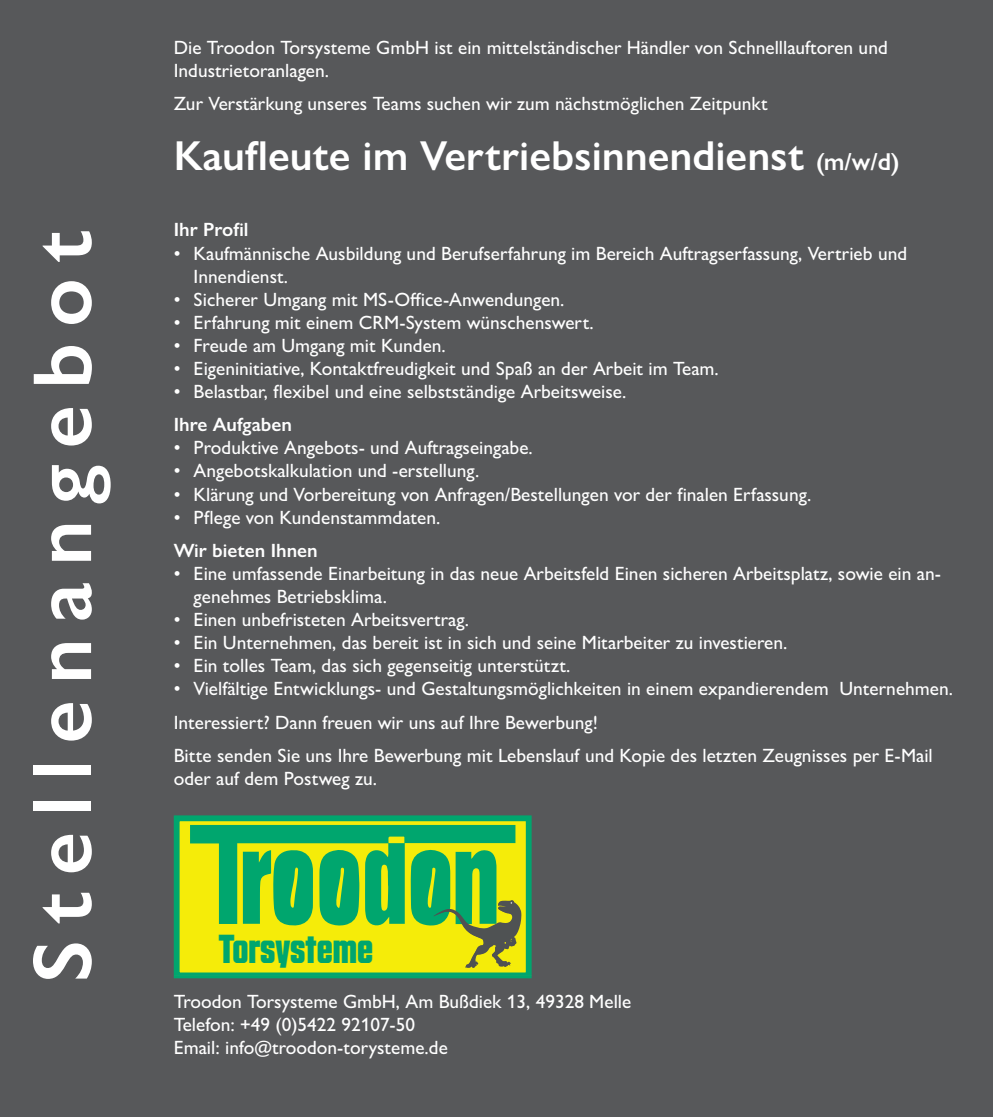
<style>
.page{position:relative;width:993px;height:1117px;background:#fff}
.page>*{position:absolute;margin:0;border:0;box-sizing:border-box;transform-origin:0 0}
.t1{font:600 84px "Gill Sans Nova";letter-spacing:.19em;color:#fff}
.t2{font:600 42px "Gill Sans Nova";color:#fff}
.t3{font:700 39.2px "Countach";letter-spacing:-.005em;color:#00a66e}
.t4{font:500 19.25px/23.1px "Gill Sans Nova";color:#fff}
.t5{font:600 19.25px "Gill Sans Nova";color:#fff}
.s1{font-size:24.5px}
</style>
<div class="page">
<div style="left:0;top:0;width:992px;height:1116px;background:#57585a"></div>
<div style="left:177px;top:818px;width:351px;height:157px;background:#f5ec09"></div>
<div style="left:174px;top:815px;width:357px;height:163px;border:6px solid #00a66e"></div>
<svg style="left:174px;top:975px;width:357px;height:1px"></svg>
<svg style="left:190px;top:824px;width:331px;height:143px"></svg>
<h1 class="t1" style="left:11px;top:982px;width:754px;rotate:-90deg">Stellenangebot</h1>
<p class="t4" style="left:174px;top:35px;width:715px">Die Troodon Torsysteme GmbH ist ein mittelständischer Händler von Schnelllauftoren und<br>Industrietoranlagen.</p>
<p class="t4" style="left:174px;top:92px;width:595px">Zur Verstärkung unseres Teams suchen wir zum nächstmöglichen Zeitpunkt</p>
<h2 class="t2" style="left:174px;top:130px;width:727px">Kaufleute im Vertriebsinnendienst <span class="s1">(m/w/d)</span></h2>
<p class="t5" style="left:174px;top:218px;width:76px">Ihr Profil</p>
<p class="t4" style="left:193px;top:241px;width:714px;text-indent:-20px">• Kaufmännische Ausbildung und Berufserfahrung im Bereich Auftragserfassung, Vertrieb und<br>Innendienst.</p>
<p class="t4" style="left:174px;top:287px;width:392px">• Sicherer Umgang mit MS-Office-Anwendungen.</p>
<p class="t4" style="left:174px;top:310px;width:421px">• Erfahrung mit einem CRM-System wünschenswert.</p>
<p class="t4" style="left:174px;top:333px;width:273px">• Freude am Umgang mit Kunden.</p>
<p class="t4" style="left:174px;top:357px;width:546px">• Eigeninitiative, Kontaktfreudigkeit und Spaß an der Arbeit im Team.</p>
<p class="t4" style="left:174px;top:380px;width:454px">• Belastbar, flexibel und eine selbstständige Arbeitsweise.</p>
<p class="t5" style="left:174px;top:412px;width:120px">Ihre Aufgaben</p>
<p class="t4" style="left:174px;top:436px;width:360px">• Produktive Angebots- und Auftragseingabe.</p>
<p class="t4" style="left:174px;top:459px;width:307px">• Angebotskalkulation und -erstellung.</p>
<p class="t4" style="left:174px;top:482px;width:639px">• Klärung und Vorbereitung von Anfragen/Bestellungen vor der finalen Erfassung.</p>
<p class="t4" style="left:174px;top:505px;width:268px">• Pflege von Kundenstammdaten.</p>
<p class="t5" style="left:174px;top:538px;width:145px">Wir bieten Ihnen</p>
<p class="t4" style="left:193px;top:561px;width:748px;text-indent:-20px">• Eine umfassende Einarbeitung in das neue Arbeitsfeld Einen sicheren Arbeitsplatz, sowie ein an&shy;genehmes Betriebsklima.</p>
<p class="t4" style="left:174px;top:607px;width:297px">• Einen unbefristeten Arbeitsvertrag.</p>
<p class="t4" style="left:174px;top:630px;width:615px">• Ein Unternehmen, das bereit ist in sich und seine Mitarbeiter zu investieren.</p>
<p class="t4" style="left:174px;top:654px;width:398px">• Ein tolles Team, das sich gegenseitig unterstützt.</p>
<p class="t4" style="left:174px;top:672px;width:780px;line-height:33.1px">• Vielfältige Entwicklungs- und Gestaltungsmöglichkeiten in einem expandierendem Unternehmen.<br>Interessiert? Dann freuen wir uns auf Ihre Bewerbung!<br>Bitte senden Sie uns Ihre Bewerbung mit Lebenslauf und Kopie des letzten Zeugnisses per E-Mail</p>
<p class="t4" style="left:174px;top:766px;width:205px">oder auf dem Postweg zu.</p>
<h3 class="t3" style="left:219px;top:923px;width:156px">Torsysteme</h3>
<p class="t4" style="left:174px;top:989px;width:459px">Troodon Torsysteme GmbH, Am Bußdiek 13, 49328 Melle<br>Telefon: +49 (0)5422 92107-50<br>Email: info@troodon-torysteme.de</p>
</div>
